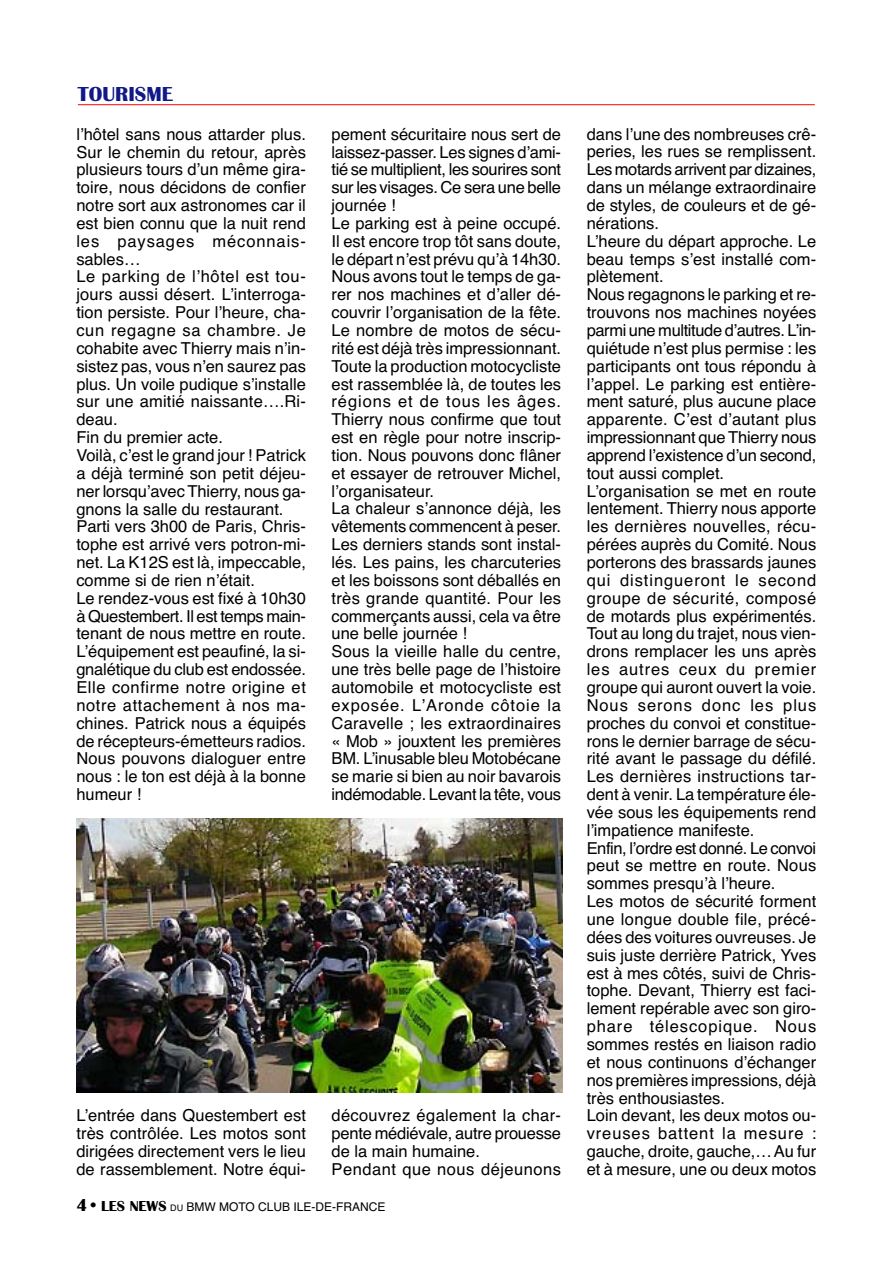
<style>
.page{position:relative;width:893px;height:1263px;background:#fff}
.page>*{position:absolute;margin:0;border:0;box-sizing:border-box;transform-origin:0 0}
.t1{font:700 21px "Britannic";color:#111987}
.t2{font:16.5px/17.9px "Helvetica";color:#000}
.t3{font:16.5px/17.9px "Helvetica";letter-spacing:.02em;color:#000}
.t4{font:12px "Helvetica";color:#000}
.s1{font-family:"Britannic";font-weight:700;font-size:18px}
.s2{font-family:"Britannic";font-weight:700;font-size:15px}
.s3{font-size:9px}
</style>
<div class="page">
<hr style="left:78px;top:104px;width:737px;height:1px;background:#f00">
<img style="left:76px;top:819px;width:487px;height:273px">
<p class="t1" style="left:78px;top:87px;width:97px">TOURISME</p>
<p class="t2" style="left:76px;top:127px;width:231px">l’hôtel sans nous attarder plus.<br>Sur le chemin du retour, après plusieurs tours d’un même gira&shy;toire, nous décidons de confier notre sort aux astronomes car il est bien connu que la nuit rend les paysages méconnais&shy;sables…<br>Le parking de l’hôtel est tou&shy;jours aussi désert. L’interroga&shy;tion persiste. Pour l’heure, cha&shy;cun regagne sa chambre. Je cohabite avec Thierry mais n’in&shy;sistez pas, vous n’en saurez pas plus. Un voile pudique s’installe sur une amitié naissante….Ri&shy;deau.<br>Fin du premier acte.<br>Voilà, c’est le grand jour ! Patrick a déjà terminé son petit déjeu&shy;ner lorsqu’avec Thierry, nous ga&shy;gnons la salle du restaurant.<br>Parti vers 3h00 de Paris, Chris&shy;tophe est arrivé vers potron-mi&shy;net. La K12S est là, impeccable, comme si de rien n’était.<br>Le rendez-vous est fixé à 10h30 à Questembert. Il est temps main&shy;tenant de nous mettre en route.<br>L’équipement est peaufiné, la si&shy;gnalétique du club est endossée.<br>Elle confirme notre origine et notre attachement à nos ma&shy;chines. Patrick nous a équipés de récepteurs-émetteurs radios.<br>Nous pouvons dialoguer entre nous : le ton est déjà à la bonne humeur !</p>
<p class="t2" style="left:331px;top:127px;width:231px">pement sécuritaire nous sert de laissez-passer. Les signes d’ami&shy;tié se multiplient, les sourires sont sur les visages. Ce sera une belle journée !<br>Le parking est à peine occupé.<br>Il est encore trop tôt sans doute, le départ n’est prévu qu’à 14h30.<br>Nous avons tout le temps de ga&shy;rer nos machines et d’aller dé&shy;couvrir l’organisation de la fête.<br>Le nombre de motos de sécu&shy;rité est déjà très impressionnant.<br>Toute la production motocycliste est rassemblée là, de toutes les régions et de tous les âges.<br>Thierry nous confirme que tout est en règle pour notre inscrip&shy;tion. Nous pouvons donc flâner et essayer de retrouver Michel, l’organisateur.<br>La chaleur s’annonce déjà, les vêtements commencent à peser.<br>Les derniers stands sont instal&shy;lés. Les pains, les charcuteries et les boissons sont déballés en très grande quantité. Pour les commerçants aussi, cela va être une belle journée !<br>Sous la vieille halle du centre, une très belle page de l’histoire automobile et motocycliste est exposée. L’Aronde côtoie la<br>Caravelle ; les extraordinaires « Mob » jouxtent les premières<br>BM. L’inusable bleu Motobécane se marie si bien au noir bavarois indémodable. Levant la tête, vous</p>
<p class="t2" style="left:76px;top:1108px;width:231px;text-align:justify">L’entrée dans Questembert est très contrôlée. Les motos sont dirigées directement vers le lieu de rassemblement. Notre équi-</p>
<p class="t3" style="left:331px;top:1108px;width:231px">découvrez également la char&shy;pente médiévale, autre prouesse de la main humaine.<br>Pendant que nous déjeunons</p>
<p class="t4" style="left:76px;top:1203px;width:311px"><span class="s1">4 •</span> <span class="s2">LES NEWS</span> <span class="s3">DU</span> BMW MOTO CLUB ILE-DE-FRANCE</p>
<p class="t2" style="left:587px;top:127px;width:231px">dans l’une des nombreuses crê&shy;peries, les rues se remplissent.<br>Les motards arrivent par dizaines, dans un mélange extraordinaire de styles, de couleurs et de gé&shy;nérations.<br>L’heure du départ approche. Le beau temps s’est installé com&shy;plètement.<br>Nous regagnons le parking et re&shy;trouvons nos machines noyées parmi une multitude d’autres. L’in&shy;quiétude n’est plus permise : les participants ont tous répondu à l’appel. Le parking est entière&shy;ment saturé, plus aucune place apparente. C’est d’autant plus impressionnant que Thierry nous apprend l’existence d’un second, tout aussi complet.<br>L’organisation se met en route lentement. Thierry nous apporte les dernières nouvelles, récu&shy;pérées auprès du Comité. Nous porterons des brassards jaunes qui distingueront le second groupe de sécurité, composé de motards plus expérimentés.<br>Tout au long du trajet, nous vien&shy;drons remplacer les uns après les autres ceux du premier groupe qui auront ouvert la voie.<br>Nous serons donc les plus proches du convoi et constitue&shy;rons le dernier barrage de sécu&shy;rité avant le passage du défilé.<br>Les dernières instructions tar&shy;dent à venir. La température éle&shy;vée sous les équipements rend l’impatience manifeste.<br>Enfin, l’ordre est donné. Le convoi peut se mettre en route. Nous sommes presqu’à l’heure.<br>Les motos de sécurité forment une longue double file, précé&shy;dées des voitures ouvreuses. Je suis juste derrière Patrick, Yves est à mes côtés, suivi de Chris&shy;tophe. Devant, Thierry est faci&shy;lement repérable avec son giro&shy;phare télescopique. Nous sommes restés en liaison radio et nous continuons d’échanger nos premières impressions, déjà très enthousiastes.<br>Loin devant, les deux motos ou&shy;vreuses battent la mesure : gauche, droite, gauche,… Au fur et à mesure, une ou deux motos</p>
</div>
